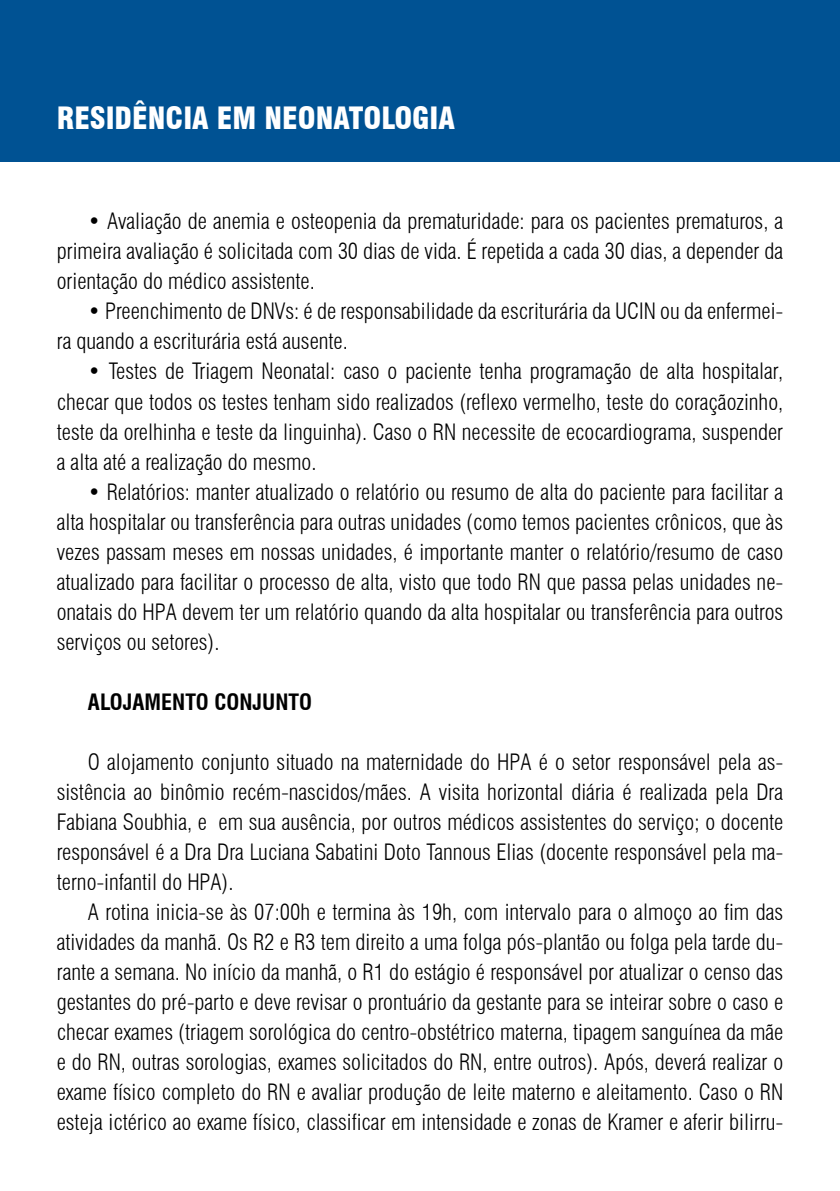
<style>
.page{position:relative;width:840px;height:1191px;background:#fff}
.page>*{position:absolute;margin:0;border:0;box-sizing:border-box;transform-origin:0 0}
.t1{font:900 condensed 30px "Swiss 721 BT";color:#fff}
.t2{font:300 condensed 22px/30px "Swiss 721 BT";color:#000;text-align:justify}
.t3{font:700 condensed 22px "Swiss 721 BT";color:#000}
</style>
<div class="page">
<div style="left:0;top:0;width:839px;height:161px;background:#005293"></div>
<h1 class="t1" style="left:57px;top:100px;width:399px">RESIDÊNCIA EM NEONATOLOGIA</h1>
<p class="t2" style="left:57px;top:206px;width:727px;text-indent:31px">• Avaliação de anemia e osteopenia da prematuridade: para os pacientes prematuros, a primeira avaliação é solicitada com 30 dias de vida. É repetida a cada 30 dias, a depender da orientação do médico assistente.</p>
<p class="t2" style="left:57px;top:296px;width:727px;text-indent:31px">• Preenchimento de DNVs: é de responsabilidade da escriturária da UCIN ou da enfermei&shy;ra quando a escriturária está ausente.</p>
<p class="t2" style="left:57px;top:356px;width:727px;text-indent:31px">• Testes de Triagem Neonatal: caso o paciente tenha programação de alta hospitalar, checar que todos os testes tenham sido realizados (reflexo vermelho, teste do coraçãozinho, teste da orelhinha e teste da linguinha). Caso o RN necessite de ecocardiograma, suspender a alta até a realização do mesmo.</p>
<p class="t2" style="left:57px;top:476px;width:727px;text-indent:31px">• Relatórios: manter atualizado o relatório ou resumo de alta do paciente para facilitar a alta hospitalar ou transferência para outras unidades (como temos pacientes crônicos, que às vezes passam meses em nossas unidades, é importante manter o relatório/resumo de caso atualizado para facilitar o processo de alta, visto que todo RN que passa pelas unidades ne&shy;onatais do HPA devem ter um relatório quando da alta hospitalar ou transferência para outros serviços ou setores).</p>
<p class="t3" style="left:88px;top:688px;width:225px">ALOJAMENTO CONJUNTO</p>
<p class="t2" style="left:57px;top:746px;width:727px;text-indent:31px">O alojamento conjunto situado na maternidade do HPA é o setor responsável pela as&shy;sistência ao binômio recém-nascidos/mães. A visita horizontal diária é realizada pela Dra Fabiana Soubhia, e em sua ausência, por outros médicos assistentes do serviço; o docente responsável é a Dra Dra Luciana Sabatini Doto Tannous Elias (docente responsável pela ma&shy;terno-infantil do HPA).</p>
<p class="t2" style="left:57px;top:896px;width:727px;text-indent:31px">A rotina inicia-se às 07:00h e termina às 19h, com intervalo para o almoço ao fim das atividades da manhã. Os R2 e R3 tem direito a uma folga pós-plantão ou folga pela tarde du&shy;rante a semana. No início da manhã, o R1 do estágio é responsável por atualizar o censo das gestantes do pré-parto e deve revisar o prontuário da gestante para se inteirar sobre o caso e checar exames (triagem sorológica do centro-obstétrico materna, tipagem sanguínea da mãe e do RN, outras sorologias, exames solicitados do RN, entre outros). Após, deverá realizar o exame físico completo do RN e avaliar produção de leite materno e aleitamento. Caso o RN esteja ictérico ao exame físico, classificar em intensidade e zonas de Kramer e aferir bilirru-</p>
</div>
